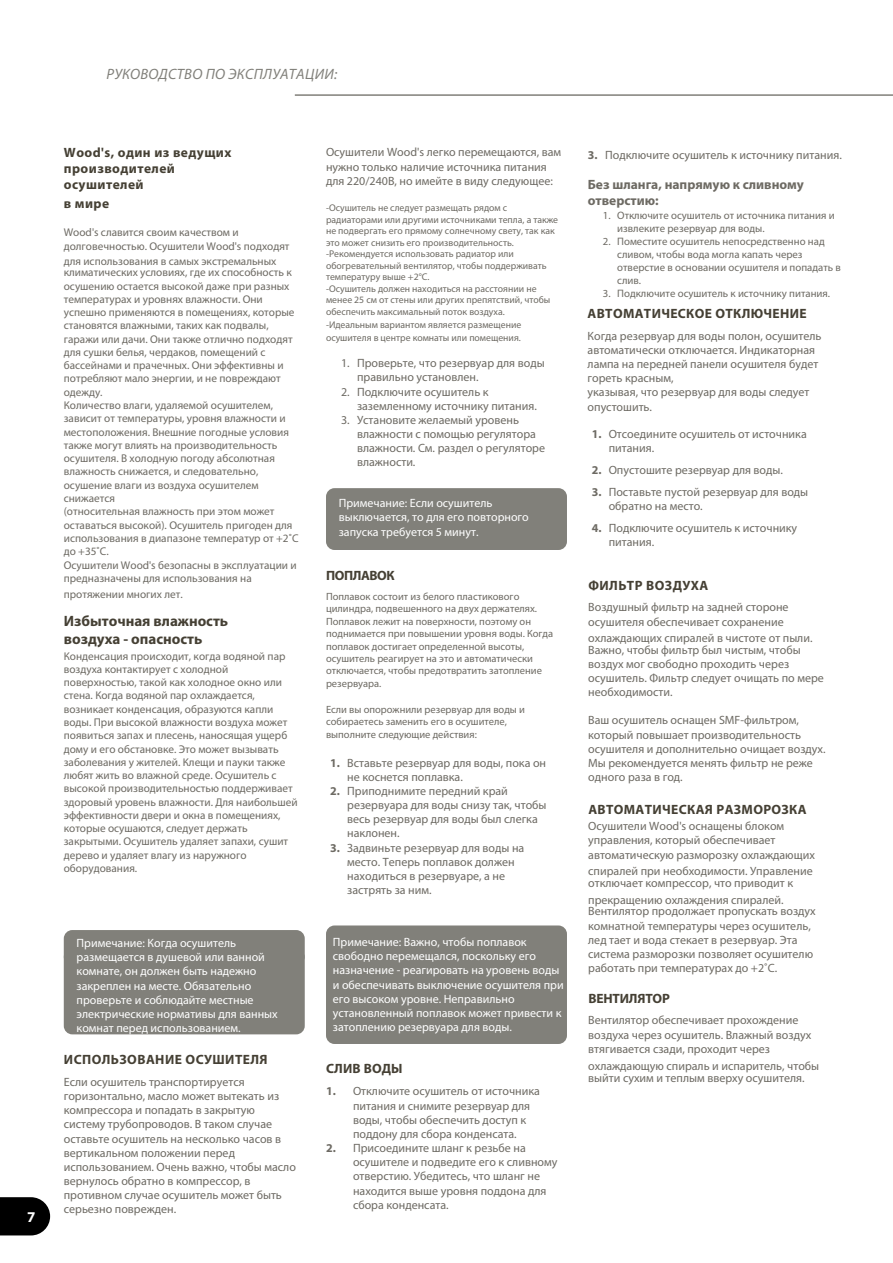
<style>
.page{position:relative;width:893px;height:1263px;background:#fff}
.page>*{position:absolute;margin:0;border:0;box-sizing:border-box;transform-origin:0 0}
.t1{font:700 15px/18px "Myriad Pro";color:#454034}
.t2{font:italic 15px "Myriad Pro";letter-spacing:.02em;color:#81807a}
.t3{font:700 15px "Myriad Pro";color:#fff}
.t4{font:700 13.5px/16.2px "Myriad Pro";letter-spacing:.03em;color:#454034}
.t5{font:700 13.5px/16.2px "Myriad Pro";color:#6d6a63}
.t6{font:700 13.5px "Myriad Pro";letter-spacing:-.015em;color:#454034}
.t7{font:700 13.5px "Myriad Pro";letter-spacing:-.03em;color:#454034}
.t8{font:700 13.5px "Myriad Pro";letter-spacing:.01em;color:#454034}
.t9{font:12px/14.1px "Myriad Pro";color:#6d6a63}
.t10{font:12px/14.1px "Myriad Pro";color:#fff}
.t11{font:11.25px/13.4px "Myriad Pro";color:#6d6a63}
.t12{font:10.8px/12.9px "Myriad Pro";color:#6d6a63}
.t13{font:10.5px/12.5px "Myriad Pro";color:#6d6a63}
.t14{font:9.75px/11.6px "Myriad Pro";color:#6d6a63}
.s1{font-weight:700}
</style>
<div class="page">
<svg style="left:0;top:1197px;width:50px;height:38px;background:#141414"></svg>
<hr style="left:295px;top:94px;width:598px;height:2px;background:#81807a">
<div style="left:64px;top:930px;width:241px;height:35px;background:#81807a;border-radius:9px"></div>
<div style="left:64px;top:949px;width:241px;height:85px;background:#81807a;border-radius:9px"></div>
<div style="left:326px;top:488px;width:241px;height:48px;background:#81807a;border-radius:9px"></div>
<div style="left:326px;top:521px;width:241px;height:29px;background:#81807a;border-radius:9px"></div>
<div style="left:326px;top:925px;width:241px;height:119px;background:#81807a;border-radius:9px"></div>
<p class="t3" style="left:27px;top:1208px;width:10px">7</p>
<p class="t2" style="left:106px;top:66px;width:232px">РУКОВОДСТВО ПО ЭКСПЛУАТАЦИИ:</p>
<p class="t4" style="left:64px;top:144px;width:169px">Wood's, один из ведущих производителей осушителей</p>
<p class="t4" style="left:64px;top:195px;width:47px">в мире</p>
<p class="t11" style="left:64px;top:226px;width:227px">Wood's славится своим качеством и долговечностью. Осушители Wood's подходят</p>
<p class="t11" style="left:64px;top:256px;width:230px;line-height:11.1px">для использования в самых экстремальных климатических условиях, где их способность к</p>
<p class="t11" style="left:64px;top:279px;width:236px">осушению остается высокой даже при разных температурах и уровнях влажности. Они успешно применяются в помещениях, которые становятся влажными, таких как подвалы, гаражи или дачи. Они также отлично подходят для сушки белья, чердаков, помещений с бассейнами и прачечных. Они эффективны и потребляют мало энергии, и не повреждают одежду.<br>Количество влаги, удаляемой осушителем, зависит от температуры, уровня влажности и местоположения. Внешние погодные условия также могут влиять на производительность осушителя. В холодную погоду абсолютная влажность снижается, и следовательно, осушение влаги из воздуха осушителем снижается<br>(относительная влажность при этом может оставаться высокой). Осушитель пригоден для использования в диапазоне температур от +2˚C до +35˚C.<br>Осушители Wood's безопасны в эксплуатации и предназначены для использования на</p>
<p class="t11" style="left:64px;top:588px;width:120px">протяжении многих лет.</p>
<p class="t1" style="left:64px;top:611px;width:166px">Избыточная влажность воздуха - опасность</p>
<p class="t11" style="left:64px;top:649px;width:235px">Конденсация происходит, когда водяной пар воздуха контактирует с холодной поверхностью, такой как холодное окно или стена. Когда водяной пар охлаждается, возникает конденсация, образуются капли воды. При высокой влажности воздуха может появиться запах и плесень, наносящая ущерб дому и его обстановке. Это может вызывать заболевания у жителей. Клещи и пауки также любят жить во влажной среде. Осушитель с высокой производительностью поддерживает здоровый уровень влажности. Для наибольшей эффективности двери и окна в помещениях, которые осушаются, следует держать закрытыми. Осушитель удаляет запахи, сушит дерево и удаляет влагу из наружного оборудования.</p>
<p class="t10" style="left:77px;top:936px;width:203px">Примечание: Когда осушитель размещается в душевой или ванной комнате, он должен быть надежно закреплен на месте. Обязательно проверьте и соблюдайте местные электрические нормативы для ванных комнат перед использованием.</p>
<p class="t4" style="left:64px;top:1051px;width:205px">ИСПОЛЬЗОВАНИЕ ОСУШИТЕЛЯ</p>
<p class="t9" style="left:64px;top:1075px;width:234px">Если осушитель транспортируется горизонтально, масло может вытекать из компрессора и попадать в закрытую систему трубопроводов. В таком случае оставьте осушитель на несколько часов в вертикальном положении перед использованием. Очень важно, чтобы масло вернулось обратно в компрессор, в противном случае осушитель может быть серьезно поврежден.</p>
<p class="t9" style="left:326px;top:145px;width:237px">Осушители Wood's легко перемещаются, вам нужно только наличие источника питания для 220/240В, но имейте в виду следующее:</p>
<p class="t14" style="left:326px;top:202px;width:234px">-Осушитель не следует размещать рядом с радиаторами или другими источниками тепла, а также не подвергать его прямому солнечному свету, так как это может снизить его производительность. -Рекомендуется использовать радиатор или обогревательный вентилятор, чтобы поддерживать температуру выше +2°C.<br>-Осушитель должен находиться на расстоянии не менее 25 см от стены или других препятствий, чтобы обеспечить максимальный поток воздуха.</p>
<p class="t14" style="left:326px;top:318px;width:197px;line-height:13.2px">-Идеальным вариантом является размещение осушителя в центре комнаты или помещения.</p>
<p class="t9" style="left:357px;top:356px;width:189px;text-indent:-16px">1. Проверьте, что резервуар для воды правильно установлен.</p>
<p class="t9" style="left:357px;top:384px;width:181px;text-indent:-16px">2. Подключите осушитель к заземленному источнику питания.</p>
<p class="t9" style="left:357px;top:413px;width:190px;text-indent:-16px">3. Установите желаемый уровень влажности с помощью регулятора влажности. См. раздел о регуляторе влажности.</p>
<p class="t10" style="left:339px;top:496px;width:192px">Примечание: Если осушитель выключается, то для его повторного запуска требуется 5 минут.</p>
<p class="t7" style="left:326px;top:567px;width:70px">ПОПЛАВОК</p>
<p class="t13" style="left:326px;top:590px;width:229px">Поплавок состоит из белого пластикового цилиндра, подвешенного на двух держателях.<br>Поплавок лежит на поверхности, поэтому он поднимается при повышении уровня воды. Когда поплавок достигает определенной высоты, осушитель реагирует на это и автоматически отключается, чтобы предотвратить затопление резервуара.</p>
<p class="t13" style="left:326px;top:703px;width:200px">Если вы опорожнили резервуар для воды и собираетесь заменить его в осушителе, выполните следующие действия:</p>
<p class="t9" style="left:347px;top:755px;width:200px;text-indent:-17px"><span class="s1">1.</span> Вставьте резервуар для воды, пока он не коснется поплавка.</p>
<p class="t9" style="left:347px;top:784px;width:201px;text-indent:-17px"><span class="s1">2.</span> Приподнимите передний край резервуара для воды снизу так, чтобы весь резервуар для воды был слегка наклонен.</p>
<p class="t9" style="left:347px;top:840px;width:179px;text-indent:-17px"><span class="s1">3.</span> Задвиньте резервуар для воды на место. Теперь поплавок должен находиться в резервуаре, а не застрять за ним.</p>
<p class="t10" style="left:333px;top:935px;width:232px">Примечание: Важно, чтобы поплавок свободно перемещался, поскольку его назначение - реагировать на уровень воды и обеспечивать выключение осушителя при его высоком уровне. Неправильно установленный поплавок может привести к затоплению резервуара для воды.</p>
<p class="t8" style="left:326px;top:1060px;width:78px">СЛИВ ВОДЫ</p>
<p class="t9" style="left:353px;top:1084px;width:188px;text-indent:-27px"><span class="s1">1.</span> Отключите осушитель от источника питания и снимите резервуар для воды, чтобы обеспечить доступ к поддону для сбора конденсата.</p>
<p class="t9" style="left:353px;top:1141px;width:206px;text-indent:-27px"><span class="s1">2.</span> Присоедините шланг к резьбе на осушителе и подведите его к сливному отверстию. Убедитесь, что шланг не находится выше уровня поддона для сбора конденсата.</p>
<p class="t9" style="left:588px;top:148px;width:255px"><span class="s1">3.</span> Подключите осушитель к источнику питания.</p>
<p class="t5" style="left:588px;top:176px;width:218px">Без шланга, напрямую к сливному отверстию:</p>
<p class="t12" style="left:617px;top:209px;width:219px;text-indent:-14px">1. Отключите осушитель от источника питания и извлеките резервуар для воды.</p>
<p class="t12" style="left:617px;top:235px;width:225px;text-indent:-14px">2. Поместите осушитель непосредственно над сливом, чтобы вода могла капать через отверстие в основании осушителя и попадать в слив.</p>
<p class="t12" style="left:603px;top:287px;width:229px">3. Подключите осушитель к источнику питания.</p>
<p class="t4" style="left:588px;top:305px;width:220px">АВТОМАТИЧЕСКОЕ ОТКЛЮЧЕНИЕ</p>
<p class="t9" style="left:588px;top:329px;width:235px">Когда резервуар для воды полон, осушитель автоматически отключается. Индикаторная лампа на передней панели осушителя будет гореть красным,<br>указывая, что резервуар для воды следует опустошить.</p>
<p class="t9" style="left:609px;top:427px;width:200px;text-indent:-17px"><span class="s1">1.</span> Отсоедините осушитель от источника питания.</p>
<p class="t9" style="left:592px;top:463px;width:193px"><span class="s1">2.</span> Опустошите резервуар для воды.</p>
<p class="t9" style="left:609px;top:484px;width:201px;text-indent:-17px"><span class="s1">3.</span> Поставьте пустой резервуар для воды обратно на место.</p>
<p class="t9" style="left:609px;top:520px;width:190px;text-indent:-17px"><span class="s1">4.</span> Подключите осушитель к источнику питания.</p>
<p class="t4" style="left:588px;top:577px;width:121px">ФИЛЬТР ВОЗДУХА</p>
<p class="t9" style="left:588px;top:600px;width:202px">Воздушный фильтр на задней стороне осушителя обеспечивает сохранение</p>
<p class="t9" style="left:588px;top:632px;width:226px;line-height:11.9px">охлаждающих спиралей в чистоте от пыли.<br>Важно, чтобы фильтр был чистым, чтобы</p>
<p class="t9" style="left:588px;top:657px;width:237px">воздух мог свободно проходить через осушитель. Фильтр следует очищать по мере необходимости.</p>
<p class="t9" style="left:588px;top:713px;width:239px">Ваш осушитель оснащен SMF-фильтром, который повышает производительность осушителя и дополнительно очищает воздух.<br>Мы рекомендуется менять фильтр не реже одного раза в год.</p>
<p class="t4" style="left:588px;top:801px;width:220px">АВТОМАТИЧЕСКАЯ РАЗМОРОЗКА</p>
<p class="t9" style="left:588px;top:819px;width:228px">Осушители Wood's оснащены блоком управления, который обеспечивает автоматическую разморозку охлаждающих</p>
<p class="t9" style="left:588px;top:865px;width:226px;line-height:11.9px">спиралей при необходимости. Управление отключает компрессор, что приводит к</p>
<p class="t9" style="left:588px;top:893px;width:229px;line-height:11.9px">прекращению охлаждения спиралей.<br>Вентилятор продолжает пропускать воздух</p>
<p class="t9" style="left:588px;top:918px;width:226px">комнатной температуры через осушитель, лед тает и вода стекает в резервуар. Эта система разморозки позволяет осушителю работать при температурах до +2˚C.</p>
<p class="t6" style="left:588px;top:990px;width:83px">ВЕНТИЛЯТОР</p>
<p class="t9" style="left:588px;top:1013px;width:224px">Вентилятор обеспечивает прохождение воздуха через осушитель. Влажный воздух втягивается сзади, проходит через</p>
<p class="t9" style="left:588px;top:1060px;width:233px;line-height:12px">охлаждающую спираль и испаритель, чтобы выйти сухим и теплым вверху осушителя.</p>
</div>
